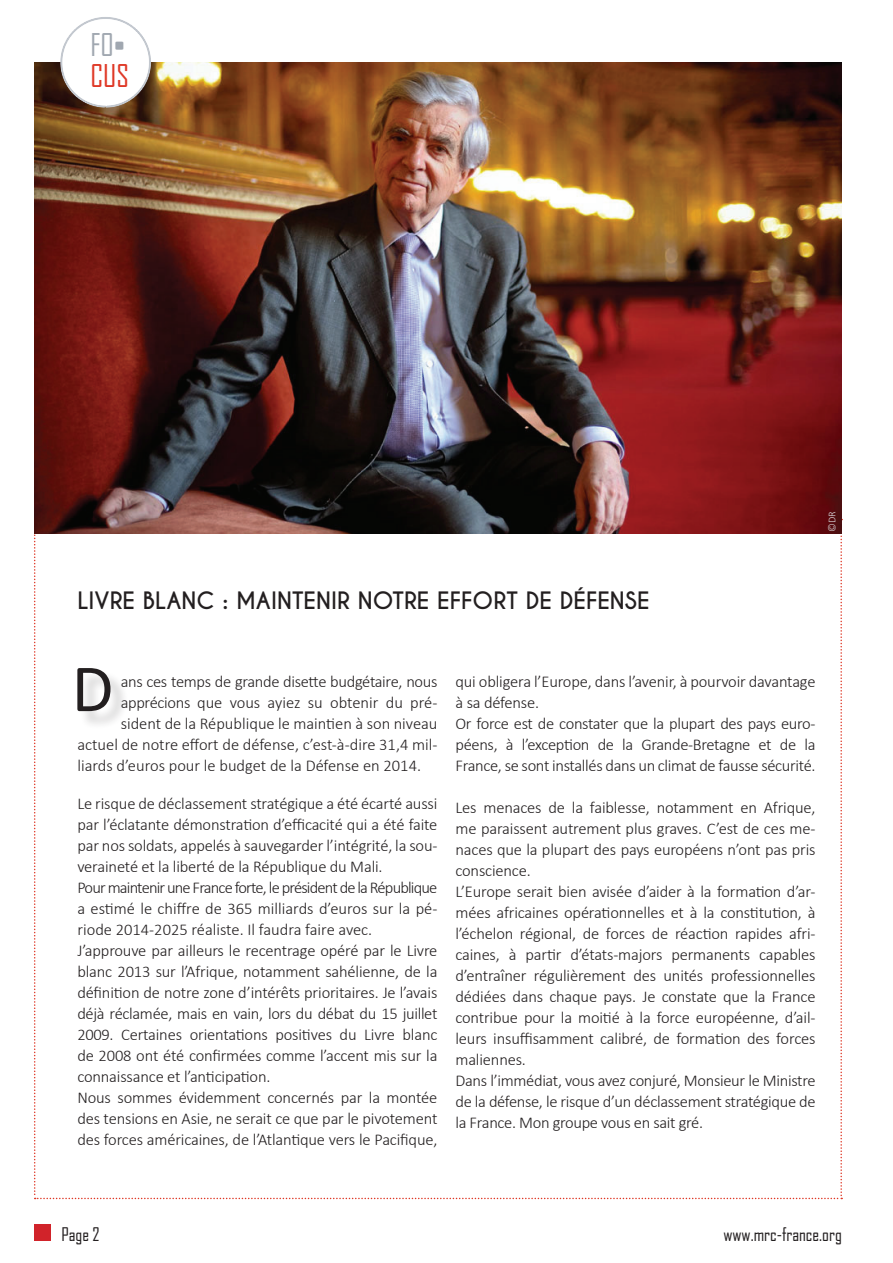
<style>
.page{position:relative;width:893px;height:1263px;background:#fff}
.page>*{position:absolute;margin:0;border:0;box-sizing:border-box;transform-origin:0 0}
.t1{font:68.1px "Calibri";color:#231f20}
.t2{font:30px/30.6px "Agency FB";color:#df3826}
.t3{font:700 22.5px "Caviar Dreams";color:#231f20}
.t4{font:18px "Agency FB";color:#231f20}
.t5{font:300 16.5px/21px "Calibri";letter-spacing:-.01em;color:#231f20}
.t6{font:300 10.5px "Calibri";color:#dcdddf}
.s1{color:#a0a7b0}
.s2{font-size:27px;color:#a0a7b0}
</style>
<div class="page">
<svg style="left:34px;top:534px;width:808px;height:665px"></svg>
<img style="left:34px;top:62px;width:808px;height:472px">
<svg style="left:60px;top:17px;width:91px;height:91px"></svg>
<div style="left:80px;top:670px;width:49px;height:60px;background:#231f20;opacity:.2"></div>
<div style="left:34px;top:1225px;width:16px;height:16px;background:#d1232a"></div>
<h2 class="t2" style="left:90px;top:29px;width:40px"><span class="s1">FO</span><span class="s2">•<br></span>CUS</h2>
<h3 class="t3" style="left:77px;top:587px;width:574px">LIVRE BLANC : MAINTENIR NOTRE EFFORT DE DÉFENSE</h3>
<p class="t6" style="left:826px;top:532px;width:22px;rotate:-90deg">©DR</p>
<h1 class="t1" style="left:72px;top:645px;width:43px">D</h1>
<p class="t5" style="left:121px;top:671px;width:318px">ans ces temps de grande disette budgétaire, nous</p>
<p class="t5" style="left:121px;top:692px;width:318px">apprécions que vous ayiez su obtenir du pré-</p>
<p class="t5" style="left:121px;top:713px;width:318px">sident de la République le maintien à son niveau</p>
<p class="t5" style="left:77px;top:734px;width:362px">actuel de notre effort de défense, c’est-à-dire 31,4 mil-</p>
<p class="t5" style="left:77px;top:755px;width:345px">liards d’euros pour le budget de la Défense en 2014.</p>
<p class="t5" style="left:77px;top:792px;width:362px">Le risque de déclassement stratégique a été écarté aussi par l’éclatante démonstration d’efficacité qui a été faite par nos soldats, appelés à sauvegarder l’intégrité, la sou&shy;veraineté et la liberté de la République du Mali.<br>Pour maintenir une France forte, le président de la République a estimé le chiffre de 365 milliards d’euros sur la pé&shy;riode 2014-2025 réaliste. Il faudra faire avec.<br>J’approuve par ailleurs le recentrage opéré par le Livre blanc 2013 sur l’Afrique, notamment sahélienne, de la définition de notre zone d’intérêts prioritaires. Je l’avais déjà réclamée, mais en vain, lors du débat du 15 juillet 2009. Certaines orientations positives du Livre blanc de 2008 ont été confirmées comme l’accent mis sur la connaissance et l’anticipation.<br>Nous sommes évidemment concernés par la montée des tensions en Asie, ne serait ce que par le pivotement des forces américaines, de l’Atlantique vers le Pacifique,</p>
<p class="t5" style="left:455px;top:671px;width:362px">qui obligera l’Europe, dans l’avenir, à pourvoir davantage à sa défense.<br>Or force est de constater que la plupart des pays euro&shy;péens, à l’exception de la Grande-Bretagne et de la France, se sont installés dans un climat de fausse sécurité.</p>
<p class="t5" style="left:455px;top:797px;width:362px">Les menaces de la faiblesse, notamment en Afrique, me paraissent autrement plus graves. C’est de ces me&shy;naces que la plupart des pays européens n’ont pas pris conscience.<br>L’Europe serait bien avisée d’aider à la formation d’ar&shy;mées africaines opérationnelles et à la constitution, à l’échelon régional, de forces de réaction rapides afri&shy;caines, à partir d’états-majors permanents capables d’entraîner régulièrement des unités professionnelles dédiées dans chaque pays. Je constate que la France contribue pour la moitié à la force européenne, d’ail&shy;leurs insuffisamment calibré, de formation des forces maliennes.<br>Dans l’immédiat, vous avez conjuré, Monsieur le Ministre de la défense, le risque d’un déclassement stratégique de la France. Mon groupe vous en sait gré.</p>
<p class="t4" style="left:61px;top:1223px;width:40px">Page 2</p>
<p class="t4" style="left:723px;top:1223px;width:120px">www.mrc-france.org</p>
</div>
